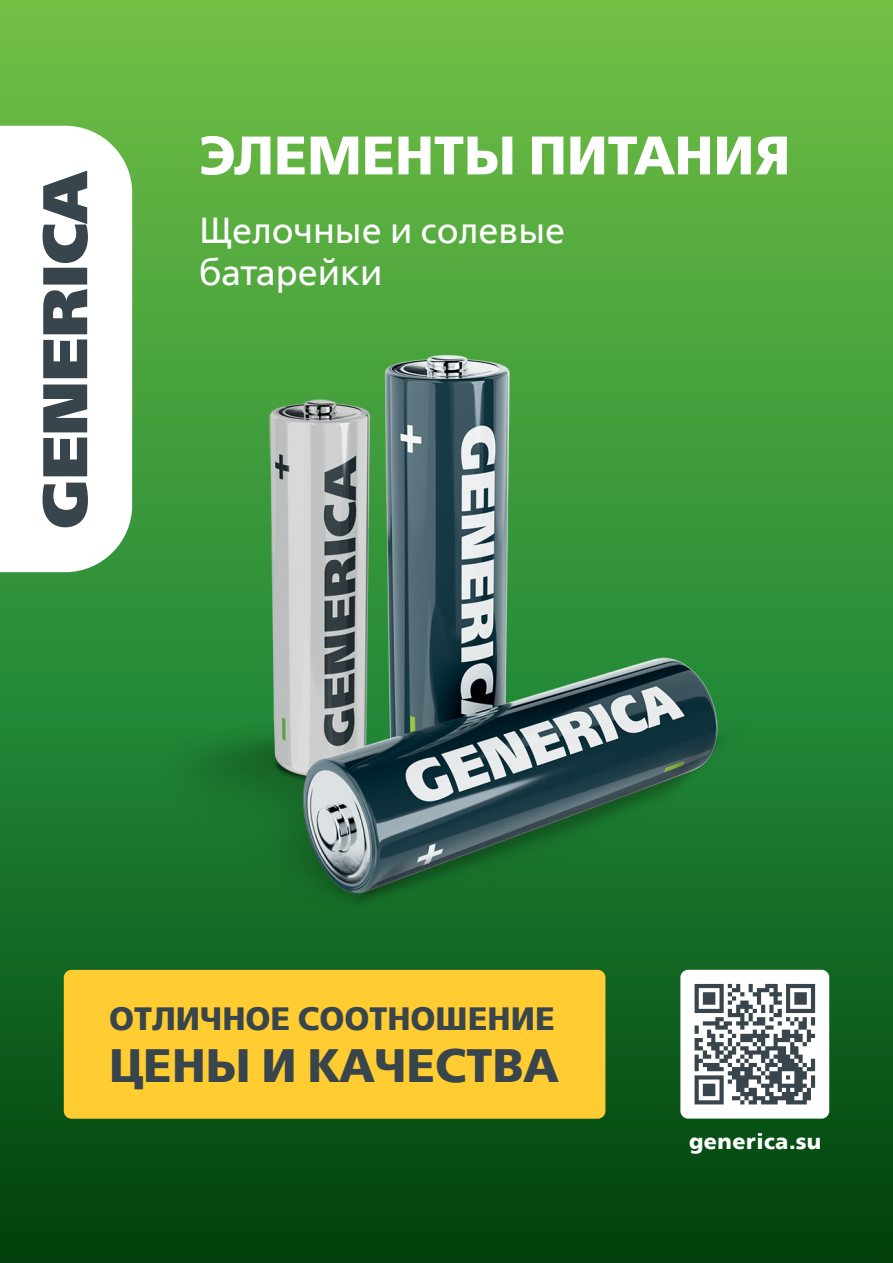
<style>
.page{position:relative;width:893px;height:1263px;background:#fff}
.page>*{position:absolute;margin:0;border:0;box-sizing:border-box;transform-origin:0 0}
.t1{font:700 54px "Free Set";color:#fff}
.t2{font:700 46.65px "Free Set";color:#39454c}
.t3{font:36px/42px "Free Set";color:#fff}
.t4{font:700 32.25px "Free Set";color:#39454c}
.t5{font:700 21.6px "Free Set";letter-spacing:.015em;color:#fff}
</style>
<div class="page">
<div style="left:0;top:0;width:893px;height:1263px;background:linear-gradient(to bottom,#6bc74c,#004916)"></div>
<img style="left:0;top:0;width:799px;height:1263px">
<svg style="left:0;top:126px;width:132px;height:446px"></svg>
<svg style="left:42px;top:171px;width:46px;height:356px"></svg>
<div style="left:64px;top:970px;width:541px;height:149px;background:#ffcc31;border-radius:8px"></div>
<div style="left:680px;top:970px;width:149px;height:148px;background:#fff;border-radius:8px"></div>
<svg style="left:695px;top:984px;width:120px;height:120px"></svg>
<h1 class="t1" style="left:199px;top:120px;width:592px">ЭЛЕМЕНТЫ ПИТАНИЯ</h1>
<p class="t3" style="left:199px;top:209px;width:367px">Щелочные и солевые батарейки</p>
<p class="t4" style="left:109px;top:998px;width:447px">ОТЛИЧНОЕ СООТНОШЕНИЕ</p>
<p class="t2" style="left:109px;top:1035px;width:451px">ЦЕНЫ И КАЧЕСТВА</p>
<p class="t5" style="left:689px;top:1127px;width:134px">generica.su</p>
</div>
